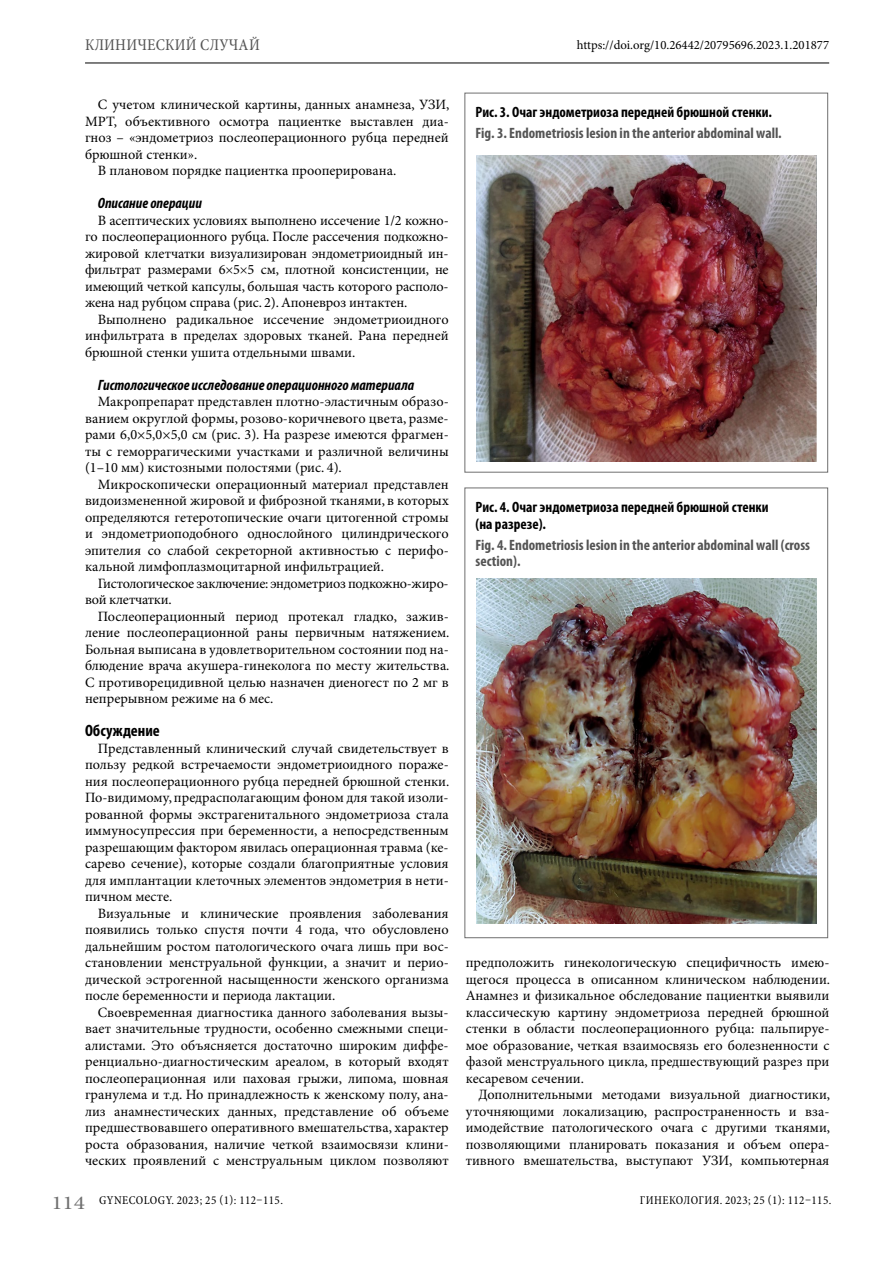
<style>
.page{position:relative;width:893px;height:1263px;background:#fff}
.page>*{position:absolute;margin:0;border:0;box-sizing:border-box;transform-origin:0 0}
.t1{font:19.5px "Minion Pro";color:#6f6f6f;scale:1.2 1}
.t2{font:condensed 16.5px "Minion Pro";color:#545454}
.t3{font:700 condensed 16.5px "Myriad Pro";color:#000}
.t4{font:700 condensed 15px/16.5px "Myriad Pro";color:#545454}
.t5{font:700 condensed 15px/16.5px "Myriad Pro";color:#000}
.t6{font:italic 700 condensed 15px "Myriad Pro";color:#000}
.t7{font:14.25px/16.5px "Minion Pro";color:#000;text-align:justify}
.t8{font:14.25px/16.5px "Minion Pro";letter-spacing:-.02em;color:#000}
.t9{font:12.75px "Minion Pro";color:#000}
.t10{font:condensed 12px "Minion Pro";letter-spacing:.035em;color:#000}
</style>
<div class="page">
<hr style="left:85px;top:63px;width:744px;height:1px;background:#000">
<img style="left:476px;top:155px;width:340px;height:306px">
<div style="left:464px;top:93px;width:364px;height:379px;border:1px solid #6f6f6f"></div>
<img style="left:476px;top:579px;width:340px;height:344px">
<p class="t2" style="left:85px;top:35px;width:21px">Клинический</p>
<p class="t2" style="left:200px;top:35px;width:11px">случай</p>
<p class="t9" style="left:577px;top:37px;width:254px">https://doi.org/10.26442/20795696.2023.1.201877</p>
<p class="t7" style="left:98px;top:97px;width:353px">С учетом клинической картины, данных анамнеза, УЗИ,</p>
<p class="t7" style="left:85px;top:113px;width:365px">МРТ, объективного осмотра пациентке выставлен диа-</p>
<p class="t7" style="left:85px;top:130px;width:365px">гноз – «эндометриоз послеоперационного рубца передней</p>
<p class="t7" style="left:85px;top:146px;width:114px">брюшной стенки».</p>
<p class="t7" style="left:98px;top:163px;width:300px">В плановом порядке пациентка прооперирована.</p>
<p class="t6" style="left:98px;top:195px;width:106px">Описание операции</p>
<p class="t7" style="left:85px;top:212px;width:365px;text-indent:13px">В асептических условиях выполнено иссечение 1/2 кожно&shy;го послеоперационного рубца. После рассечения подкожно&shy;жировой клетчатки визуализирован эндометриоидный ин&shy;фильтрат размерами 6 5 5 см, плотной консистенции, не имеющий четкой капсулы, большая часть которого располо&shy;жена над рубцом справа (рис. 2). Апоневроз интактен.</p>
<p class="t7" style="left:85px;top:311px;width:365px;text-indent:13px">Выполнено радикальное иссечение эндометриоидного инфильтрата в пределах здоровых тканей. Рана передней брюшной стенки ушита отдельными швами.</p>
<p class="t6" style="left:98px;top:377px;width:318px">Гистологическое исследование операционного материала</p>
<p class="t7" style="left:85px;top:394px;width:365px;text-indent:13px">Макропрепарат представлен плотно-эластичным образо&shy;ванием округлой формы, розово-коричневого цвета, разме&shy;рами 6,0×5,0×5,0 см (рис. 3). На разрезе имеются фрагмен&shy;ты с геморрагическими участками и различной величины (1–10 мм) кистозными полостями (рис. 4).</p>
<p class="t7" style="left:85px;top:476px;width:365px;text-indent:13px">Микроскопически операционный материал представлен видоизмененной жировой и фиброзной тканями, в которых определяются гетеротопические очаги цитогенной стромы и эндометриоподобного однослойного цилиндрического эпителия со слабой секреторной активностью с перифо&shy;кальной лимфоплазмоцитарной инфильтрацией.</p>
<p class="t8" style="left:85px;top:575px;width:365px;text-indent:13px">Гистологическое заключение: эндометриоз подкожно-жиро&shy;вой клетчатки.</p>
<p class="t7" style="left:85px;top:608px;width:366px;text-indent:13px">Послеоперационный период протекал гладко, зажив&shy;ление послеоперационной раны первичным натяжением.<br>Больная выписана в удовлетворительном состоянии под на&shy;блюдение врача акушера-гинеколога по месту жительства.<br>С противорецидивной целью назначен диеногест по 2 мг в непрерывном режиме на 6 мес.</p>
<p class="t3" style="left:85px;top:722px;width:76px">Обсуждение</p>
<p class="t7" style="left:85px;top:740px;width:366px;text-indent:13px">Представленный клинический случай свидетельствует в пользу редкой встречаемости эндометриоидного пораже&shy;ния послеоперационного рубца передней брюшной стенки.<br>По-видимому, предрасполагающим фоном для такой изоли&shy;рованной формы экстрагенитального эндометриоза стала иммуносупрессия при беременности, а непосредственным разрешающим фактором явилась операционная травма (ке&shy;сарево cечение), которые создали благоприятные условия для имплантации клеточных элементов эндометрия в нети&shy;пичном месте.</p>
<p class="t7" style="left:85px;top:905px;width:365px;text-indent:13px">Визуальные и клинические проявления заболевания появились только спустя почти 4 года, что обусловлено дальнейшим ростом патологического очага лишь при вос&shy;становлении менструальной функции, а значит и перио&shy;дической эстрогенной насыщенности женского организма после беременности и периода лактации.</p>
<p class="t7" style="left:85px;top:1004px;width:365px;text-indent:13px">Своевременная диагностика данного заболевания вызы&shy;вает значительные трудности, особенно смежными специ&shy;алистами. Это объясняется достаточно широким диффе&shy;ренциально-диагностическим ареалом, в который входят послеоперационная или паховая грыжи, липома, шовная гранулема и т.д. Но принадлежность к женскому полу, ана&shy;лиз анамнестических данных, представление об объеме предшествовавшего оперативного вмешательства, характер роста образования, наличие четкой взаимосвязи клини&shy;ческих проявлений с менструальным циклом позволяют</p>
<p class="t5" style="left:475px;top:104px;width:298px">Рис. 3. Очаг эндометриоза передней брюшной стенки.</p>
<p class="t4" style="left:475px;top:125px;width:308px">Fig. 3. Endometriosis lesion in the anterior abdominal wall.</p>
<p class="t5" style="left:475px;top:499px;width:295px">Рис. 4. Очаг эндометриоза передней брюшной стенки (на разрезе).</p>
<p class="t4" style="left:475px;top:536px;width:336px">Fig. 4. Endometriosis lesion in the anterior abdominal wall (cross section).</p>
<p class="t7" style="left:466px;top:955px;width:366px">предположить гинекологическую специфичность имею&shy;щегося процесса в описанном клиническом наблюдении.<br>Анамнез и физикальное обследование пациентки выявили классическую картину эндометриоза передней брюшной стенки в области послеоперационного рубца: пальпируе&shy;мое образование, четкая взаимосвязь его болезненности с фазой менструального цикла, предшествующий разрез при кесаревом сечении.</p>
<p class="t7" style="left:466px;top:1087px;width:366px;text-indent:13px">Дополнительными методами визуальной диагностики, уточняющими локализацию, распространенность и вза&shy;имодействие патологического очага с другими тканями, позволяющими планировать показания и объем опера&shy;тивного вмешательства, выступают УЗИ, компьютерная</p>
<h1 class="t1" style="left:51px;top:1191px;width:30px">114</h1>
<p class="t10" style="left:99px;top:1193px;width:185px">GYNECOLOGY. 2023; 25 (1): 112–115.</p>
<p class="t10" style="left:640px;top:1193px;width:193px">ГИНЕКОЛОГИЯ. 2023; 25 (1): 112–115.</p>
</div>
